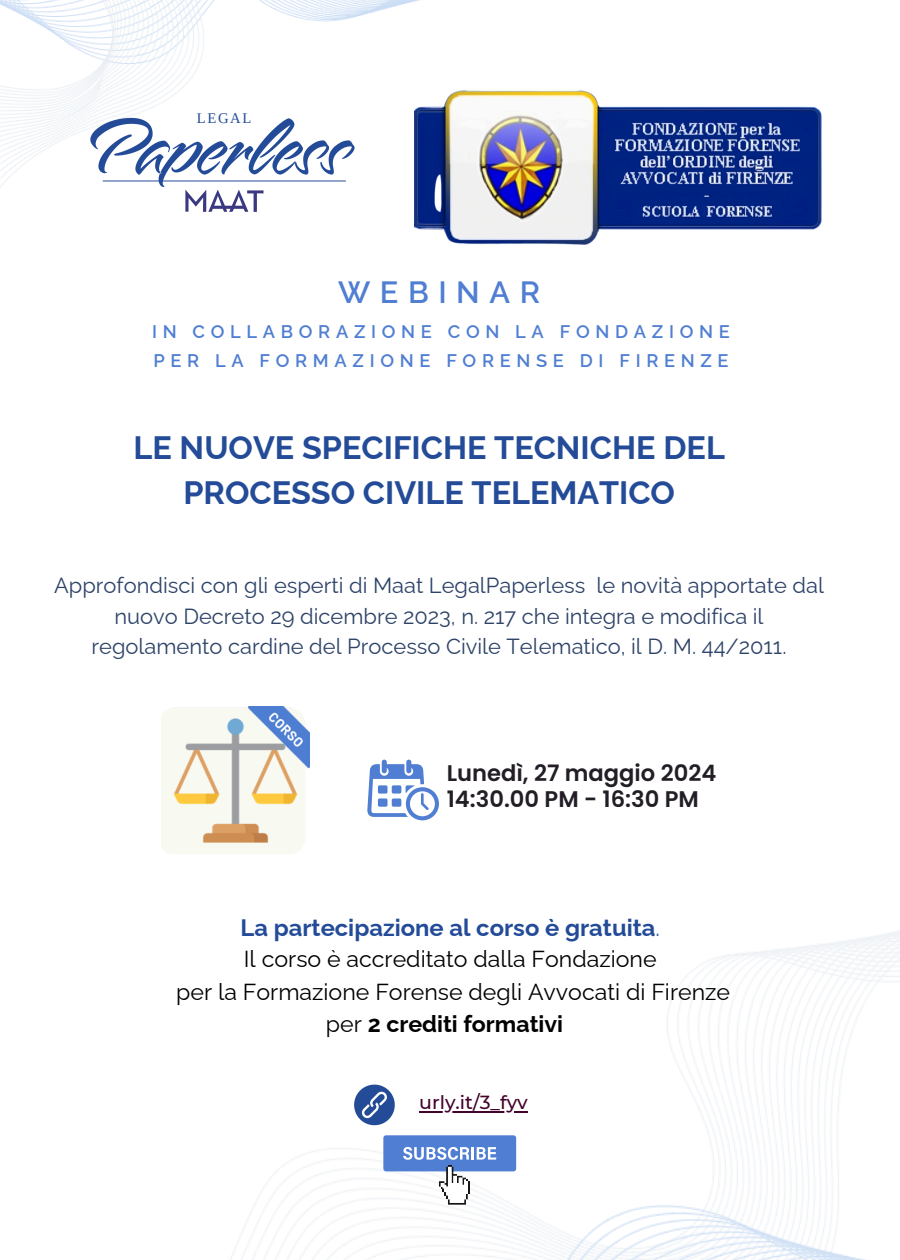
<style>
.page{position:relative;width:900px;height:1260px;background:#fff}
.page>*{position:absolute;margin:0;border:0;box-sizing:border-box;transform-origin:0 0}
.t1{font:700 32.38px/45.2px "Raleway";color:#234b98;text-align:center}
.t2{font:600 30.75px "Raleway";letter-spacing:.31em;color:#4f7ed2}
.t3{font:700 23.75px "Raleway";color:#234b98}
.t4{font:23.12px "Raleway";color:#000}
.t5{font:700 23.12px "Raleway";color:#000}
.t6{font:600 22.62px/26.2px "Poppins";color:#231e26}
.t7{font:21.88px/30.5px "Raleway";color:#2e4368;text-align:center}
.t8{font:500 18.94px "Montserrat";color:#42032c}
.t9{font:600 18.25px/29.1px "Raleway";letter-spacing:.31em;color:#4f7ed2}
.t10{font:14.69px "Liberation Serif";letter-spacing:.11em;color:#234b98}
.s1{font-weight:400}
</style>
<div class="page">
<img style="left:0;top:0;width:421px;height:212px">
<img style="left:230px;top:930px;width:670px;height:330px">
<svg style="left:184px;top:189px;width:24px;height:22px"></svg>
<svg style="left:249px;top:190px;width:15px;height:21px"></svg>
<svg style="left:208px;top:189px;width:41px;height:22px"></svg>
<svg style="left:90px;top:117px;width:264px;height:71px"></svg>
<svg style="left:101px;top:179px;width:246px;height:4px"></svg>
<svg style="left:367px;top:760px;width:72px;height:60px"></svg>
<svg style="left:346px;top:1076px;width:57px;height:58px"></svg>
<div style="left:383px;top:1135px;width:133px;height:36px;background:#4f7ed2;border-radius:3px"></div>
<svg style="left:403px;top:1147px;width:93px;height:58px"></svg>
<img style="left:161px;top:706px;width:148px;height:148px">
<img style="left:414px;top:90px;width:408px;height:154px">
<hr style="left:419px;top:1111px;width:109px;height:2px;background:#42032c">
<p class="t10" style="left:197px;top:110px;width:56px">LEGAL</p>
<h1 class="t2" style="left:338px;top:274px;width:204px">WEBINAR</h1>
<h1 class="t9" style="left:152px;top:317px;width:579px">IN COLLABORAZIONE CON LA FONDAZIONE<br>PER LA FORMAZIONE FORENSE DI FIRENZE</h1>
<h4 class="t1" style="left:134px;top:425px;width:593px">LE NUOVE SPECIFICHE TECNICHE DEL<br>PROCESSO CIVILE TELEMATICO</h4>
<p class="t7" style="left:54px;top:570px;width:771px">Approfondisci con gli esperti di Maat LegalPaperless le novità apportate dal nuovo Decreto 29 dicembre 2023, n. 217 che integra e modifica il regolamento cardine del Processo Civile Telematico, il D. M. 44/2011.</p>
<p class="t6" style="left:447px;top:760px;width:271px">Lunedì, 27 maggio 2024<br>14:30.00 PM - 16:30 PM</p>
<p class="t3" style="left:240px;top:913px;width:421px">La partecipazione al corso è gratuita<span class="s1">.</span></p>
<p class="t4" style="left:244px;top:946px;width:414px">Il corso è accreditato dalla Fondazione</p>
<p class="t4" style="left:176px;top:978px;width:555px">per la Formazione Forense degli Avvocati di Firenze</p>
<p class="t5" style="left:326px;top:1010px;width:239px"><span class="s1">per</span> 2 crediti formativi</p>
<h3 class="t8" style="left:419px;top:1091px;width:110px">urly.it/3_fyv</h3>
</div>
